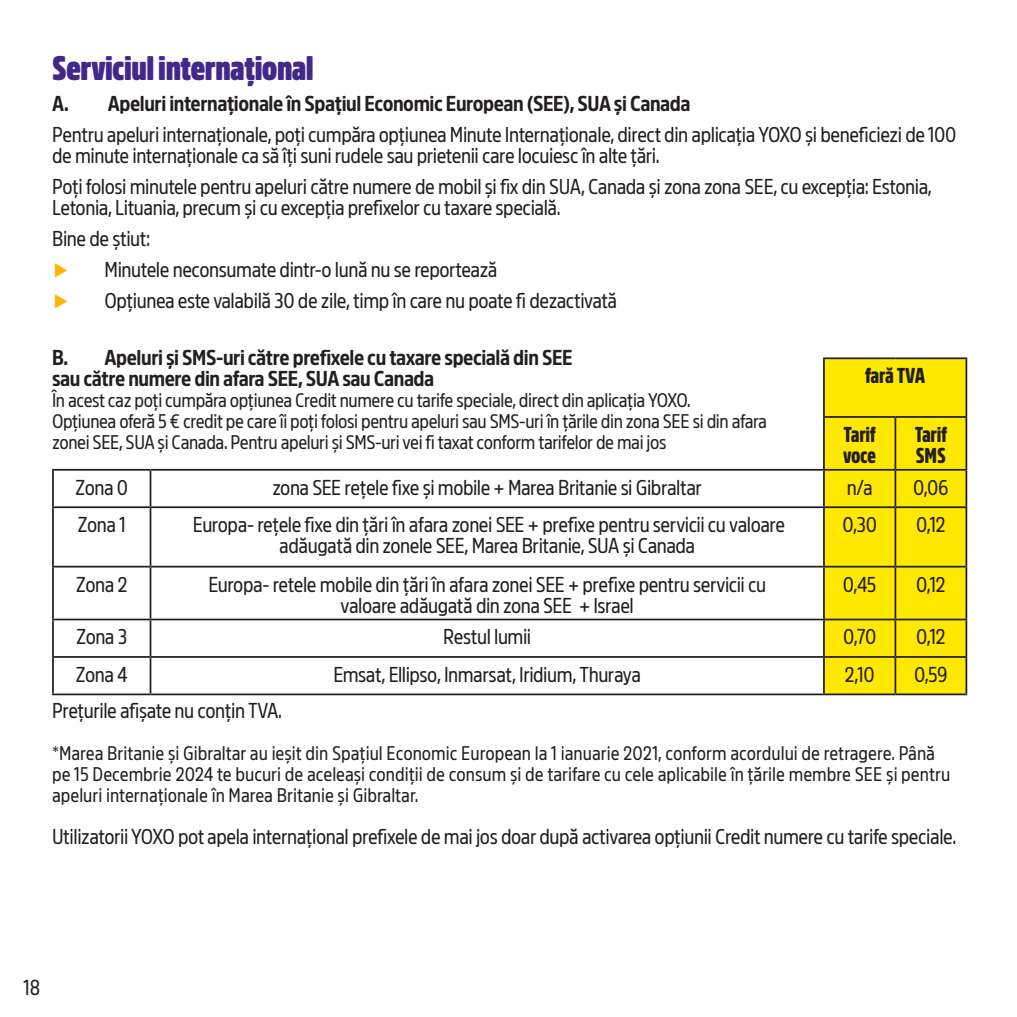
<style>
.page{position:relative;width:1017px;height:1017px;background:#fff}
.page>*{position:absolute;margin:0;border:0;box-sizing:border-box;transform-origin:0 0}
.t1{font:900 33.25px "Amsi Pro Condensed";letter-spacing:-.015em;color:#43288a}
.t2{font:21px/21px "Amsi Pro Narrow";letter-spacing:-.02em;color:#231f20}
.t3{font:700 21px/21px "Amsi Pro Narrow";letter-spacing:-.02em;color:#231f20}
.t4{font:900 21px/21px "Amsi Pro Condensed";letter-spacing:-.02em;color:#231f20}
.t5{font:19.25px/21px "Amsi Pro Narrow";letter-spacing:-.01em;color:#231f20}
.t6{font:900 19.25px "Amsi Pro Condensed";color:#ffb400}
</style>
<div class="page">
<div style="left:825px;top:359px;width:140px;height:334px;background:#ffe900"></div>
<hr style="left:823px;top:416px;width:72px;height:2px;background:#231f20">
<hr style="left:895px;top:416px;width:72px;height:2px;background:#231f20">
<hr style="left:965px;top:418px;width:2px;height:51px;background:#231f20">
<hr style="left:150px;top:471px;width:1px;height:35px;background:#231f20">
<hr style="left:52px;top:508px;width:2px;height:58px;background:#231f20">
<hr style="left:150px;top:508px;width:1px;height:58px;background:#231f20">
<hr style="left:965px;top:508px;width:2px;height:58px;background:#231f20">
<hr style="left:52px;top:566px;width:98px;height:1px;background:#231f20">
<hr style="left:52px;top:567px;width:2px;height:52px;background:#231f20">
<hr style="left:150px;top:566px;width:674px;height:1px;background:#231f20">
<hr style="left:150px;top:567px;width:1px;height:52px;background:#231f20">
<hr style="left:824px;top:566px;width:71px;height:1px;background:#231f20">
<hr style="left:895px;top:566px;width:72px;height:1px;background:#231f20">
<hr style="left:965px;top:567px;width:2px;height:52px;background:#231f20">
<hr style="left:52px;top:619px;width:98px;height:1px;background:#231f20">
<hr style="left:52px;top:620px;width:2px;height:36px;background:#231f20">
<hr style="left:150px;top:619px;width:674px;height:1px;background:#231f20">
<hr style="left:150px;top:620px;width:1px;height:36px;background:#231f20">
<hr style="left:824px;top:619px;width:71px;height:1px;background:#231f20">
<hr style="left:895px;top:619px;width:72px;height:1px;background:#231f20">
<hr style="left:965px;top:620px;width:2px;height:36px;background:#231f20">
<hr style="left:52px;top:656px;width:98px;height:2px;background:#231f20">
<hr style="left:52px;top:658px;width:2px;height:35px;background:#231f20">
<hr style="left:150px;top:656px;width:674px;height:2px;background:#231f20">
<hr style="left:150px;top:658px;width:1px;height:35px;background:#231f20">
<hr style="left:824px;top:656px;width:71px;height:2px;background:#231f20">
<hr style="left:895px;top:656px;width:72px;height:2px;background:#231f20">
<hr style="left:965px;top:658px;width:2px;height:35px;background:#231f20">
<hr style="left:52px;top:693px;width:98px;height:2px;background:#231f20">
<hr style="left:150px;top:693px;width:674px;height:2px;background:#231f20">
<hr style="left:895px;top:693px;width:72px;height:2px;background:#231f20">
<hr style="left:965px;top:359px;width:2px;height:57px;background:#231f20">
<hr style="left:52px;top:469px;width:98px;height:2px;background:#231f20">
<hr style="left:52px;top:471px;width:2px;height:35px;background:#231f20">
<hr style="left:150px;top:469px;width:674px;height:2px;background:#231f20">
<hr style="left:824px;top:469px;width:71px;height:2px;background:#231f20">
<hr style="left:895px;top:469px;width:72px;height:2px;background:#231f20">
<hr style="left:965px;top:471px;width:2px;height:35px;background:#231f20">
<hr style="left:52px;top:506px;width:98px;height:2px;background:#231f20">
<hr style="left:150px;top:506px;width:674px;height:2px;background:#231f20">
<hr style="left:824px;top:506px;width:71px;height:2px;background:#231f20">
<hr style="left:895px;top:506px;width:72px;height:2px;background:#231f20">
<hr style="left:823px;top:357px;width:72px;height:2px;background:#231f20">
<hr style="left:823px;top:359px;width:2px;height:57px;background:#231f20">
<hr style="left:895px;top:357px;width:72px;height:2px;background:#231f20">
<hr style="left:823px;top:418px;width:2px;height:51px;background:#231f20">
<hr style="left:894px;top:418px;width:2px;height:51px;background:#231f20">
<hr style="left:823px;top:471px;width:2px;height:35px;background:#231f20">
<hr style="left:894px;top:471px;width:2px;height:35px;background:#231f20">
<hr style="left:823px;top:508px;width:2px;height:58px;background:#231f20">
<hr style="left:894px;top:508px;width:2px;height:58px;background:#231f20">
<hr style="left:823px;top:567px;width:2px;height:52px;background:#231f20">
<hr style="left:894px;top:567px;width:2px;height:52px;background:#231f20">
<hr style="left:823px;top:620px;width:2px;height:36px;background:#231f20">
<hr style="left:894px;top:620px;width:2px;height:36px;background:#231f20">
<hr style="left:823px;top:658px;width:2px;height:35px;background:#231f20">
<hr style="left:894px;top:658px;width:2px;height:35px;background:#231f20">
<hr style="left:824px;top:693px;width:71px;height:2px;background:#231f20">
<h1 class="t1" style="left:52px;top:43px;width:263px">Serviciul internațional</h1>
<p class="t3" style="left:52px;top:91px;width:640px">A. Apeluri internaționale în Spațiul Economic European (SEE), SUA și Canada</p>
<p class="t2" style="left:52px;top:122px;width:906px">Pentru apeluri internaționale, poți cumpăra opțiunea Minute Internaționale, direct din aplicația YOXO și beneficiezi de 100 de minute internaționale ca să îți suni rudele sau prietenii care locuiesc în alte țări.</p>
<p class="t2" style="left:52px;top:174px;width:881px">Poți folosi minutele pentru apeluri către numere de mobil și fix din SUA, Canada și zona zona SEE, cu excepția: Estonia,<br>Letonia, Lituania, precum și cu excepția prefixelor cu taxare specială.</p>
<p class="t2" style="left:52px;top:226px;width:100px">Bine de știut:</p>
<p class="t6" style="left:52px;top:255px;width:19px">▶</p>
<p class="t2" style="left:105px;top:257px;width:394px">Minutele neconsumate dintr-o lună nu se reportează</p>
<p class="t6" style="left:52px;top:286px;width:19px">▶</p>
<p class="t2" style="left:105px;top:288px;width:514px">Opțiunea este valabilă 30 de zile, timp în care nu poate fi dezactivată</p>
<p class="t3" style="left:52px;top:344px;width:522px">B. Apeluri și SMS-uri către prefixele cu taxare specială din SEE sau către numere din afara SEE, SUA sau Canada</p>
<p class="t5" style="left:52px;top:387px;width:716px">În acest caz poți cumpăra opțiunea Credit numere cu tarife speciale, direct din aplicația YOXO.<br>Opțiunea oferă 5 € credit pe care îi poți folosi pentru apeluri sau SMS-uri în țările din zona SEE si din afara zonei SEE, SUA și Canada. Pentru apeluri și SMS-uri vei fi taxat conform tarifelor de mai jos</p>
<p class="t4" style="left:865px;top:363px;width:62px">fară TVA</p>
<p class="t4" style="left:843px;top:422px;width:34px">Tarif voce</p>
<p class="t4" style="left:915px;top:422px;width:34px">Tarif<br>SMS</p>
<p class="t2" style="left:75px;top:474px;width:54px">Zona 0</p>
<p class="t2" style="left:272px;top:474px;width:431px">zona SEE rețele fixe și mobile + Marea Britanie si Gibraltar</p>
<p class="t2" style="left:847px;top:474px;width:27px">n/a</p>
<p class="t2" style="left:913px;top:474px;width:37px">0,06</p>
<p class="t2" style="left:78px;top:512px;width:50px">Zona 1</p>
<p class="t2" style="left:193px;top:512px;width:594px;text-align:center">Europa- rețele fixe din țări în afara zonei SEE + prefixe pentru servicii cu valoare adăugată din zonele SEE, Marea Britanie, SUA și Canada</p>
<p class="t2" style="left:842px;top:512px;width:36px">0,30</p>
<p class="t2" style="left:916px;top:512px;width:31px">0,12</p>
<p class="t2" style="left:76px;top:571px;width:53px">Zona 2</p>
<p class="t2" style="left:208px;top:571px;width:559px;text-align:center">Europa- retele mobile din țări în afara zonei SEE + prefixe pentru servicii cu valoare adăugată din zona SEE + Israel</p>
<p class="t2" style="left:843px;top:571px;width:35px">0,45</p>
<p class="t2" style="left:916px;top:571px;width:31px">0,12</p>
<p class="t2" style="left:76px;top:624px;width:53px">Zona 3</p>
<p class="t2" style="left:443px;top:624px;width:89px">Restul lumii</p>
<p class="t2" style="left:843px;top:624px;width:35px">0,70</p>
<p class="t2" style="left:916px;top:624px;width:31px">0,12</p>
<p class="t2" style="left:76px;top:661px;width:54px">Zona 4</p>
<p class="t2" style="left:333px;top:661px;width:309px">Emsat, Ellipso, Inmarsat, Iridium, Thuraya</p>
<p class="t2" style="left:844px;top:661px;width:32px">2,10</p>
<p class="t2" style="left:914px;top:661px;width:35px">0,59</p>
<p class="t2" style="left:52px;top:698px;width:232px">Prețurile afișate nu conțin TVA.</p>
<p class="t5" style="left:52px;top:741px;width:900px">*Marea Britanie și Gibraltar au ieșit din Spațiul Economic European la 1 ianuarie 2021, conform acordului de retragere. Până pe 15 Decembrie 2024 te bucuri de aceleași condiții de consum și de tarifare cu cele aplicabile în țările membre SEE și pentru apeluri internaționale în Marea Britanie și Gibraltar.</p>
<p class="t2" style="left:52px;top:824px;width:906px">Utilizatorii YOXO pot apela internațional prefixele de mai jos doar după activarea opțiunii Credit numere cu tarife speciale.</p>
<p class="t2" style="left:23px;top:975px;width:19px">18</p>
</div>
